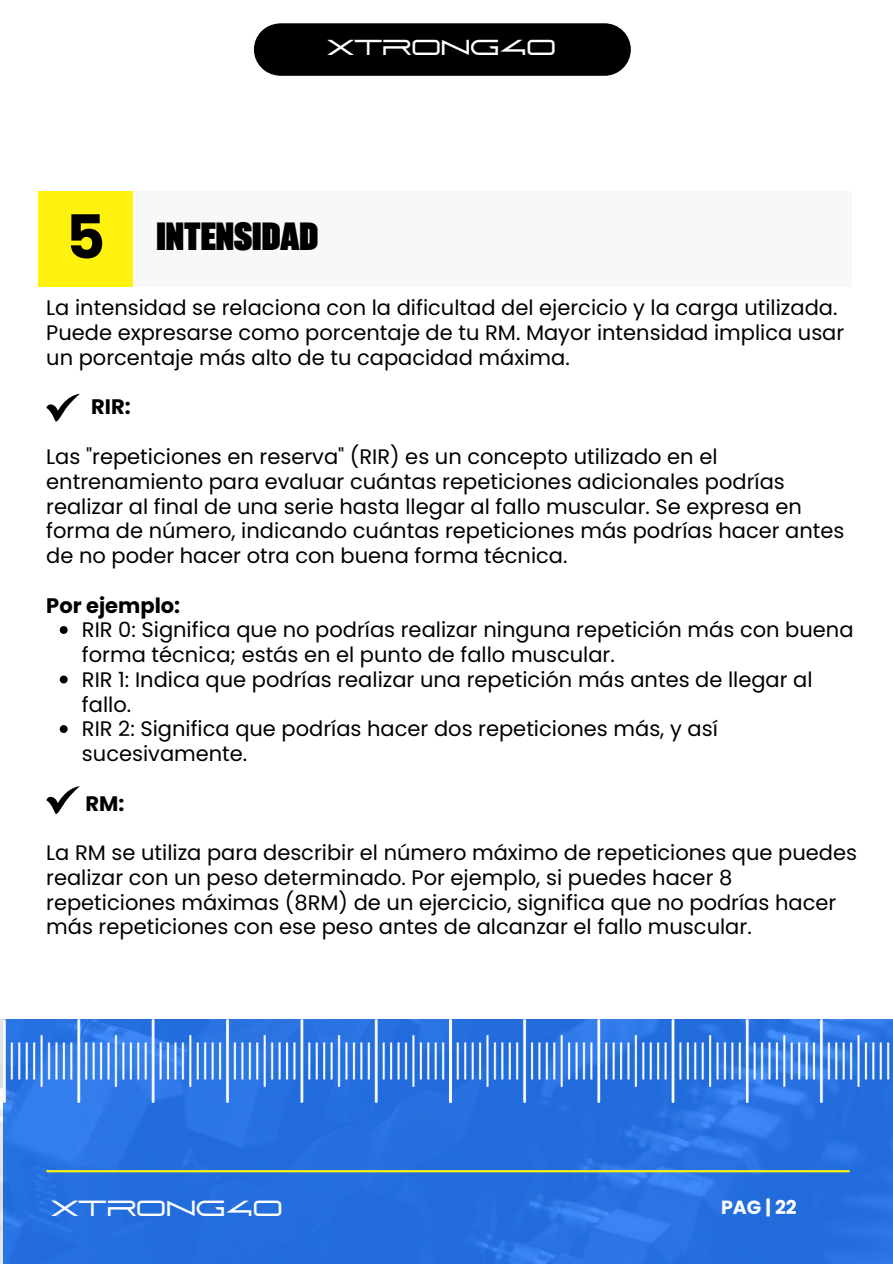
<style>
.page{position:relative;width:893px;height:1264px;background:#fff}
.page>*{position:absolute;margin:0;border:0;box-sizing:border-box;transform-origin:0 0}
.t1{font:39.3px "Akkordeon Eleven";color:#000}
.t2{font:21.9px "abnes";color:#fff}
.t3{font:700 21.6px "Montserrat";color:#fff}
.t4{font:21px/24.8px "Poppins";color:#000}
.t5{font:700 21px "Poppins";color:#000}
.t6{font:700 19.05px "Poppins";color:#fff}
.s1{font-family:"abnes";font-weight:400}
.s2{font-family:"Poppins";font-weight:700;font-size:60.45px}
</style>
<div class="page">
<div style="left:38px;top:191px;width:95px;height:95px;background:#fff20f"></div>
<div style="left:133px;top:191px;width:718px;height:95px;background:#f8f8f8"></div>
<img style="left:0;top:1019px;width:892px;height:243px">
<hr style="left:47px;top:1170px;width:801px;height:2px;background:#fff20f">
<img style="left:3px;top:1019px;width:446px;height:83px">
<img style="left:449px;top:1019px;width:443px;height:83px">
<svg style="left:60px;top:626px;width:8px;height:8px"></svg>
<svg style="left:60px;top:675px;width:8px;height:8px"></svg>
<svg style="left:60px;top:725px;width:8px;height:8px"></svg>
<div style="left:254px;top:23px;width:376px;height:53px;background:#000;border-radius:26px"></div>
<svg style="left:46px;top:394px;width:34px;height:28px"></svg>
<svg style="left:46px;top:786px;width:34px;height:28px"></svg>
<p class="t3" style="left:327px;top:35px;width:230px"><span class="s1">X T</span>T E<span class="s1">R</span>R M<span class="s1">O</span>I N<span class="s1">N</span>O L<span class="s1">G</span>O G<span class="s1">4</span>Í A<span class="s1">0</span></p>
<h1 class="t1" style="left:66px;top:218px;width:254px"><span class="s2">5</span> INTENSIDAD</h1>
<p class="t4" style="left:46px;top:296px;width:799px">La intensidad se relaciona con la dificultad del ejercicio y la carga utilizada.<br>Puede expresarse como porcentaje de tu RM. Mayor intensidad implica usar un porcentaje más alto de tu capacidad máxima.</p>
<p class="t5" style="left:91px;top:392px;width:41px">RIR:</p>
<p class="t4" style="left:46px;top:444px;width:799px">Las "repeticiones en reserva" (RIR) es un concepto utilizado en el entrenamiento para evaluar cuántas repeticiones adicionales podrías realizar al final de una serie hasta llegar al fallo muscular. Se expresa en forma de número, indicando cuántas repeticiones más podrías hacer antes de no poder hacer otra con buena forma técnica.</p>
<p class="t5" style="left:46px;top:590px;width:135px">Por ejemplo:</p>
<p class="t4" style="left:82px;top:617px;width:773px">RIR 0: Significa que no podrías realizar ninguna repetición más con buena forma técnica; estás en el punto de fallo muscular.<br>RIR 1: Indica que podrías realizar una repetición más antes de llegar al fallo.<br>RIR 2: Significa que podrías hacer dos repeticiones más, y así sucesivamente.</p>
<p class="t5" style="left:85px;top:788px;width:40px">RM:</p>
<p class="t4" style="left:46px;top:840px;width:812px">La RM se utiliza para describir el número máximo de repeticiones que puedes realizar con un peso determinado. Por ejemplo, si puedes hacer 8 repeticiones máximas (8RM) de un ejercicio, significa que no podrías hacer más repeticiones con ese peso antes de alcanzar el fallo muscular.</p>
<p class="t2" style="left:51px;top:1198px;width:233px">XTRONG40</p>
<p class="t6" style="left:721px;top:1194px;width:77px">PAG | 22</p>
</div>
